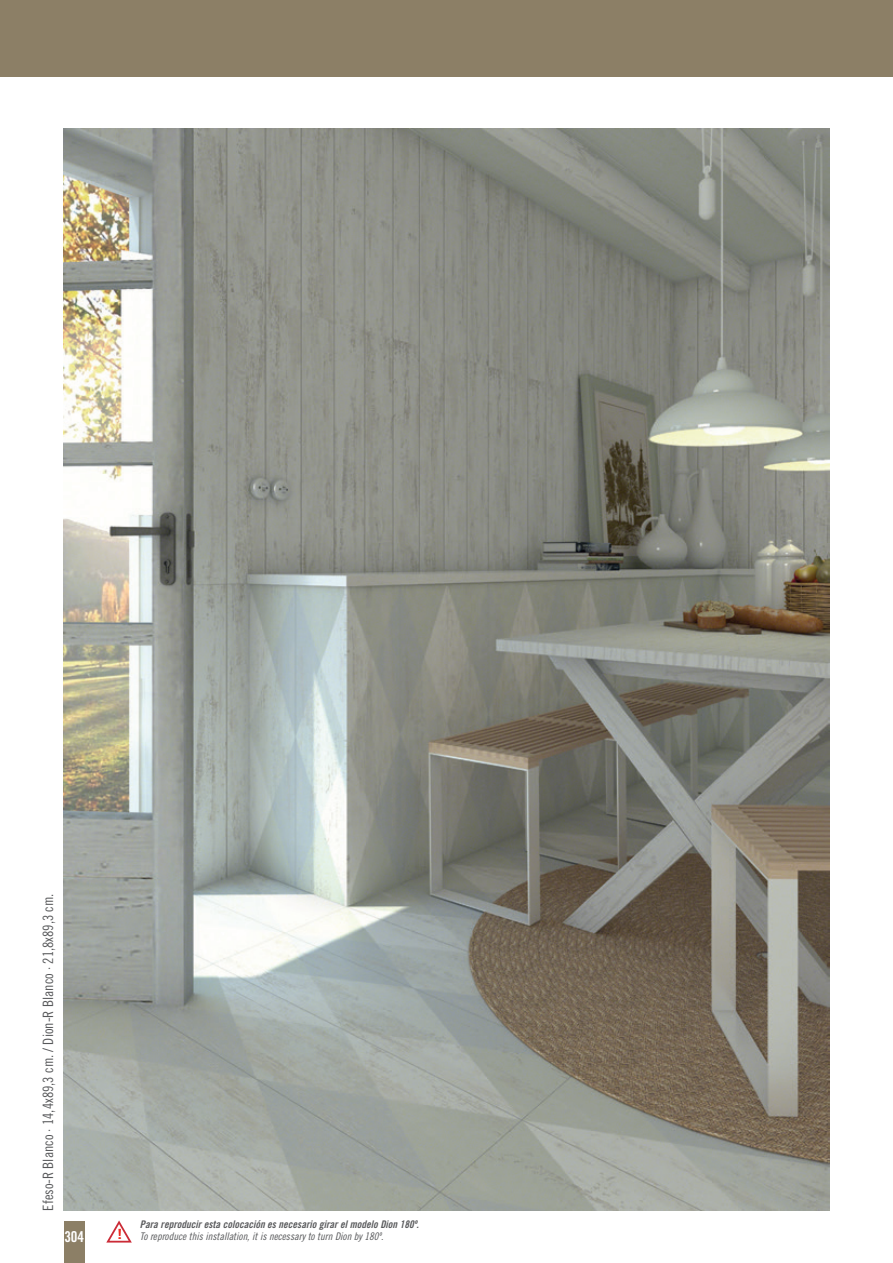
<style>
.page{position:relative;width:893px;height:1263px;background:#fff}
.page>*{position:absolute;margin:0;border:0;box-sizing:border-box;transform-origin:0 0}
.t1{font:15px "Trade Gothic Bold Cond Twenty";color:#fff}
.t2{font:14.25px "Trade Gothic Cond Eighteen";color:#57585a}
.t3{font:10.5px "Trade Gothic Bold Cond Twenty Obl";color:#57585a}
.t4{font:10.5px "Trade Gothic Cond Eighteen Obl";color:#57585a}
</style>
<div class="page">
<svg style="left:106px;top:1220px;width:26px;height:22px"></svg>
<div style="left:0;top:0;width:893px;height:77px;background:#8c7f66"></div>
<img style="left:64px;top:128px;width:765px;height:1083px">
<div style="left:64px;top:1221px;width:21px;height:42px;background:#8c7f66"></div>
<h2 class="t2" style="left:40px;top:1211px;width:319px;rotate:-90deg">Efeso-R Blanco · 14,4x89,3 cm. / Dion-R Blanco · 21,8x89,3 cm.</h2>
<h1 class="t1" style="left:64px;top:1227px;width:21px">304</h1>
<p class="t3" style="left:140px;top:1218px;width:281px">Para reproducir esta colocación es necesario girar el modelo Dion 180º.</p>
<p class="t4" style="left:140px;top:1230px;width:245px">To reproduce this installation, it is necessary to turn Dion by 180º.</p>
</div>
